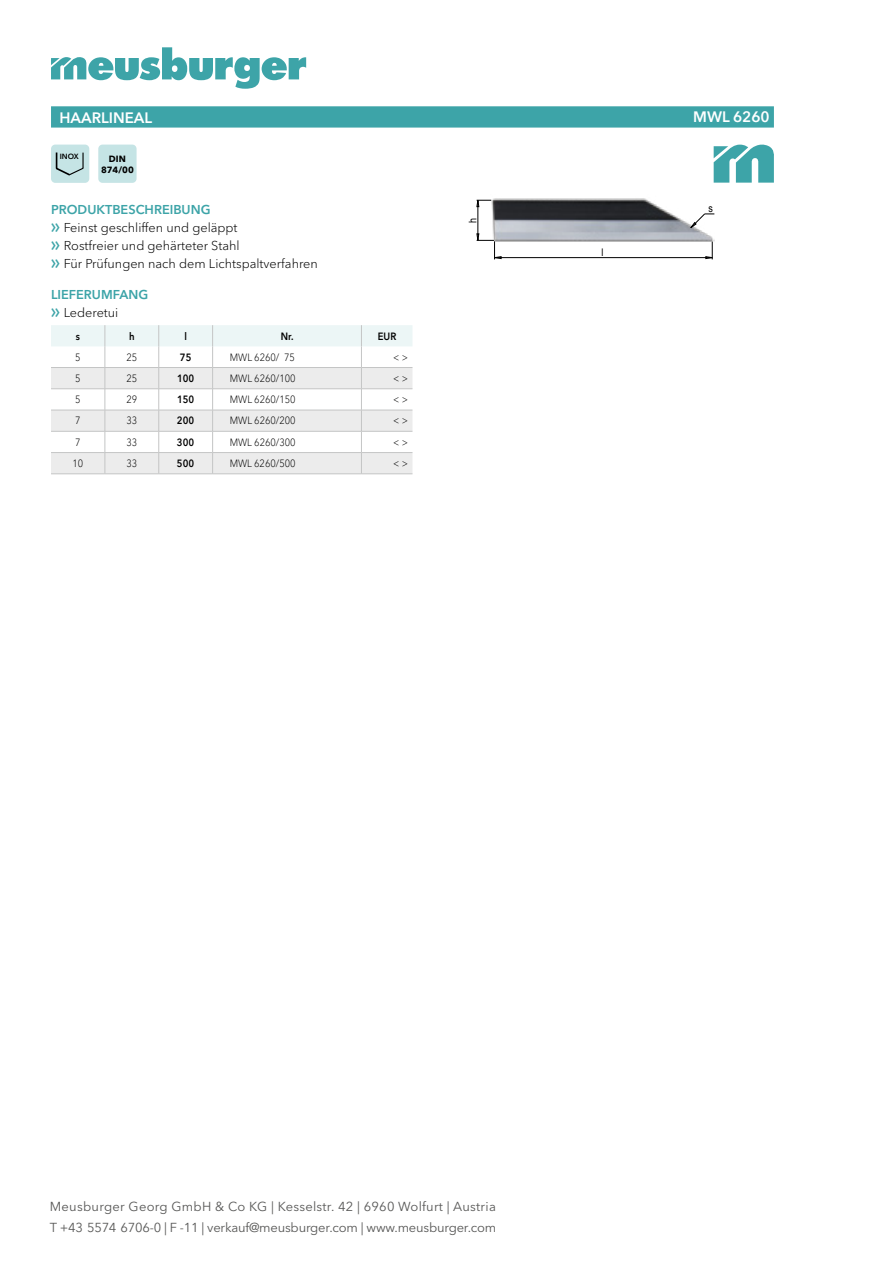
<style>
.page{position:relative;width:893px;height:1263px;background:#fff}
.page>*{position:absolute;margin:0;border:0;box-sizing:border-box;transform-origin:0 0}
.t1{font:600 15px "Avenir Next W1 G";color:#fff}
.t2{font:12.9px/20.7px "Avenir Next W1 G";letter-spacing:-.005em;color:#575756}
.t3{font:300 12.75px/18px "Avenir Next W1 G";color:#000}
.t4{font:600 12.75px/18px "Avenir Next W1 G";color:#3da4a8}
.t5{font:300 10.5px "Avenir Next W1 G";color:#000;scale:.9 1}
.t6{font:600 10.5px "Avenir Next W1 G";color:#000;scale:.9 1}
.t7{font:10.5px "Arial";color:#000;scale:.85 1}
.t8{font:700 9px/10.8px "Avenir Next W1 G";color:#000;text-align:center}
.t9{font:600 7.5px "Avenir Next W1 G";color:#000}
.s1{font-weight:600;color:#3da4a8}
.s2{font-family:"Meusburger Sonderzeichen";font-weight:400;color:#3da4a8}
.s3{font-family:"Meusburger Sonderzeichen";font-weight:400}
.s4{font-weight:300;color:#000}
</style>
<div class="page">
<svg style="left:51px;top:47px;width:255px;height:42px"></svg>
<svg style="left:51px;top:106px;width:723px;height:22px;background:#43a7aa"></svg>
<div style="left:51px;top:145px;width:38px;height:38px;background:#c5e4e5;border-radius:4px"></div>
<svg style="left:55px;top:152px;width:29px;height:24px"></svg>
<div style="left:98px;top:145px;width:39px;height:38px;background:#c5e4e5;border-radius:4px"></div>
<svg style="left:51px;top:325px;width:361px;height:149px"></svg>
<hr style="left:51px;top:474px;width:54px;height:1px;background:#c4c5c5">
<hr style="left:105px;top:474px;width:54px;height:1px;background:#c4c5c5">
<hr style="left:159px;top:474px;width:54px;height:1px;background:#c4c5c5">
<hr style="left:213px;top:474px;width:148px;height:1px;background:#c4c5c5">
<hr style="left:361px;top:474px;width:51px;height:1px;background:#c4c5c5">
<svg style="left:714px;top:145px;width:60px;height:38px"></svg>
<img style="left:490px;top:198px;width:225px;height:44px">
<svg style="left:705px;top:242px;width:8px;height:17px"></svg>
<hr style="left:495px;top:257px;width:217px;height:1px;background:#000">
<svg style="left:477px;top:233px;width:24px;height:26px"></svg>
<svg style="left:477px;top:200px;width:14px;height:7px"></svg>
<hr style="left:478px;top:200px;width:1px;height:40px;background:#000">
<svg style="left:690px;top:213px;width:24px;height:15px"></svg>
<p class="t1" style="left:60px;top:108px;width:94px">HAARLINEAL</p>
<p class="t1" style="left:693px;top:108px;width:78px">MWL 6260</p>
<p class="t9" style="left:60px;top:151px;width:21px">INOX</p>
<p class="t8" style="left:101px;top:153px;width:34px">DIN<br>874/00</p>
<p class="t3" style="left:51px;top:200px;width:268px"><span class="s1">PRODUKTBESCHREIBUNG<br></span><span class="s2">f</span> Feinst geschliffen und geläppt<br><span class="s2">f</span> Rostfreier und gehärteter Stahl<br><span class="s2">f</span> Für Prüfungen nach dem Lichtspaltverfahren</p>
<p class="t4" style="left:51px;top:285px;width:99px">LIEFERUMFANG <span class="s3">f</span> <span class="s4">Lederetui</span></p>
<p class="t6" style="left:76px;top:330px;width:6px">s</p>
<p class="t6" style="left:129px;top:330px;width:8px">h</p>
<p class="t6" style="left:184px;top:330px;width:4px">l</p>
<p class="t6" style="left:281px;top:330px;width:16px">Nr.</p>
<p class="t6" style="left:378px;top:330px;width:22px">EUR</p>
<p class="t5" style="left:75px;top:351px;width:8px">5</p>
<p class="t5" style="left:126px;top:351px;width:14px">25</p>
<p class="t6" style="left:180px;top:350px;width:14px">75</p>
<p class="t5" style="left:230px;top:351px;width:74px">MWL 6260/ 75</p>
<p class="t5" style="left:393px;top:351px;width:18px">&lt; &gt;</p>
<p class="t5" style="left:75px;top:372px;width:8px">5</p>
<p class="t5" style="left:126px;top:372px;width:14px">25</p>
<p class="t6" style="left:177px;top:372px;width:21px">100</p>
<p class="t5" style="left:230px;top:372px;width:75px">MWL 6260/100</p>
<p class="t5" style="left:393px;top:372px;width:18px">&lt; &gt;</p>
<p class="t5" style="left:75px;top:393px;width:8px">5</p>
<p class="t5" style="left:126px;top:393px;width:14px">29</p>
<p class="t6" style="left:177px;top:393px;width:21px">150</p>
<p class="t5" style="left:230px;top:393px;width:75px">MWL 6260/150</p>
<p class="t5" style="left:393px;top:393px;width:18px">&lt; &gt;</p>
<p class="t5" style="left:75px;top:414px;width:8px">7</p>
<p class="t5" style="left:126px;top:414px;width:14px">33</p>
<p class="t6" style="left:177px;top:414px;width:21px">200</p>
<p class="t5" style="left:230px;top:414px;width:75px">MWL 6260/200</p>
<p class="t5" style="left:393px;top:414px;width:18px">&lt; &gt;</p>
<p class="t5" style="left:75px;top:436px;width:8px">7</p>
<p class="t5" style="left:126px;top:436px;width:14px">33</p>
<p class="t6" style="left:177px;top:436px;width:21px">300</p>
<p class="t5" style="left:230px;top:436px;width:75px">MWL 6260/300</p>
<p class="t5" style="left:393px;top:436px;width:18px">&lt; &gt;</p>
<p class="t5" style="left:72px;top:457px;width:14px">10</p>
<p class="t5" style="left:126px;top:457px;width:14px">33</p>
<p class="t6" style="left:177px;top:457px;width:21px">500</p>
<p class="t5" style="left:230px;top:457px;width:75px">MWL 6260/500</p>
<p class="t5" style="left:393px;top:457px;width:18px">&lt; &gt;</p>
<p class="t7" style="left:709px;top:202px;width:7px">s</p>
<p class="t7" style="left:466px;top:223px;width:7px;rotate:-90deg">h</p>
<p class="t7" style="left:601px;top:246px;width:4px">l</p>
<p class="t2" style="left:50px;top:1196px;width:448px">Meusburger Georg GmbH &amp; Co KG | Kesselstr. 42 | 6960 Wolfurt | Austria<br>T +43 5574 6706-0 | F -11 | verkauf@meusburger.com | www.meusburger.com</p>
</div>
